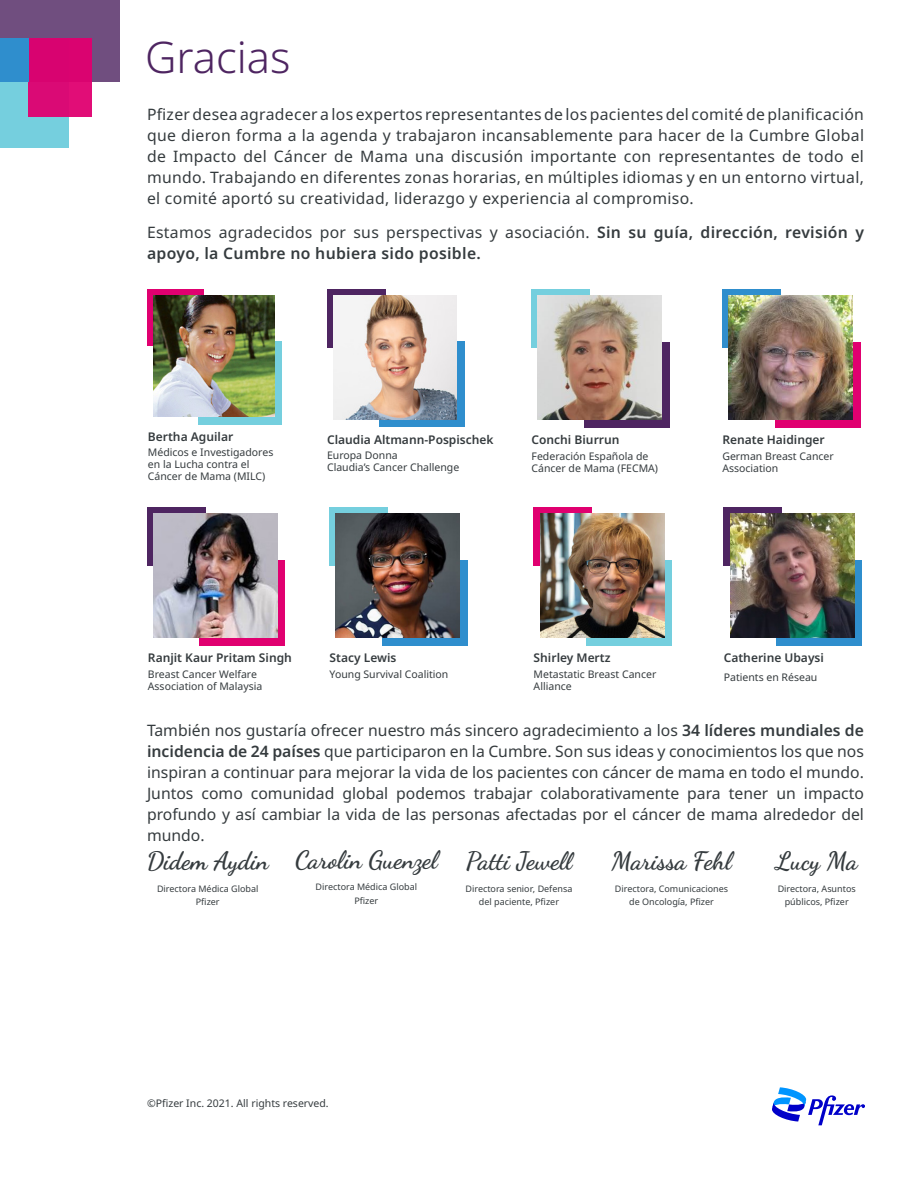
<style>
.page{position:relative;width:918px;height:1188px;background:#fff}
.page>*{position:absolute;margin:0;border:0;box-sizing:border-box;transform-origin:0 0}
.headline{font:300 43.5px "Noto Sans";color:#4e2561}
.body{font:25.05px "Dancing Script";color:#353b3e}
.body-2{font:15.75px/21px "Noto Sans";color:#353b3e;text-align:justify}
.body-3{font:600 15.75px/21px "Noto Sans";letter-spacing:.02em;color:#353b3e}
.subhead{font:600 12px "Noto Sans";color:#353b3e}
.subhead-2{font:10.5px/12px "Noto Sans";color:#353b3e}
.body-4{font:10.5px "Noto Sans";color:#353b3e}
.body-5{font:9px/13.5px "Noto Sans";color:#353b3e;text-align:center}
.s1{font-weight:400}
.s2{font-weight:600}
</style>
<div class="page">
<div style="left:0;top:39px;width:68px;height:109px;background:#75cfde"></div>
<div style="left:0;top:0;width:120px;height:81px;background:#704e7f"></div>
<div style="left:28px;top:39px;width:64px;height:78px;background:#e00070"></div>
<div style="left:0;top:39px;width:28px;height:43px;background:#2f8ecd"></div>
<div style="left:198px;top:341px;width:84px;height:84px;background:#75cfde"></div>
<div style="left:147px;top:289px;width:57px;height:57px;background:#e00070"></div>
<img style="left:153px;top:296px;width:121px;height:121px">
<div style="left:199px;top:560px;width:86px;height:86px;background:#e00070"></div>
<div style="left:147px;top:507px;width:58px;height:59px;background:#4e2561"></div>
<img style="left:153px;top:514px;width:124px;height:124px">
<div style="left:584px;top:342px;width:86px;height:86px;background:#4e2561"></div>
<svg style="left:532px;top:289px;width:58px;height:59px"></svg>
<img style="left:538px;top:296px;width:124px;height:124px">
<div style="left:586px;top:560px;width:86px;height:86px;background:#75cfde"></div>
<div style="left:534px;top:507px;width:58px;height:59px;background:#e00070"></div>
<img style="left:540px;top:514px;width:124px;height:124px">
<div style="left:379px;top:342px;width:86px;height:85px;background:#2f8ecd"></div>
<div style="left:327px;top:289px;width:58px;height:58px;background:#4e2561"></div>
<img style="left:333px;top:296px;width:124px;height:123px">
<div style="left:382px;top:560px;width:86px;height:86px;background:#2f8ecd"></div>
<svg style="left:330px;top:507px;width:58px;height:59px"></svg>
<img style="left:336px;top:514px;width:124px;height:124px">
<div style="left:775px;top:342px;width:86px;height:86px;background:#e00070"></div>
<svg style="left:722px;top:289px;width:59px;height:59px"></svg>
<img style="left:729px;top:296px;width:124px;height:124px">
<div style="left:776px;top:560px;width:86px;height:86px;background:#2f8ecd"></div>
<div style="left:724px;top:507px;width:58px;height:59px;background:#4e2561"></div>
<img style="left:730px;top:514px;width:124px;height:124px">
<svg style="left:773px;top:1087px;width:92px;height:38px"></svg>
<p class="headline" style="left:145px;top:26px;width:147px">Gracias</p>
<p class="body-2" style="left:147px;top:104px;width:719px">Pfizer desea agradecer a los expertos representantes de los pacientes del comité de planificación que dieron forma a la agenda y trabajaron incansablemente para hacer de la Cumbre Global de Impacto del Cáncer de Mama una discusión importante con representantes de todo el mundo. Trabajando en diferentes zonas horarias, en múltiples idiomas y en un entorno virtual, el comité aportó su creatividad, liderazgo y experiencia al compromiso.</p>
<p class="body-3" style="left:147px;top:222px;width:718px"><span class="s1">Estamos agradecidos por sus perspectivas y asociación.</span> Sin su guía, dirección, revisión y apoyo, la Cumbre no hubiera sido posible.</p>
<p class="subhead" style="left:148px;top:428px;width:87px">Bertha Aguilar</p>
<p class="subhead-2" style="left:148px;top:447px;width:127px">Médicos e Investigadores en la Lucha contra el<br>Cáncer de Mama (MILC)</p>
<p class="subhead" style="left:327px;top:431px;width:168px">Claudia Altmann-Pospischek</p>
<p class="subhead-2" style="left:327px;top:450px;width:134px">Europa Donna<br>Claudia’s Cancer Challenge</p>
<p class="subhead" style="left:532px;top:432px;width:90px">Conchi Biurrun</p>
<p class="subhead-2" style="left:532px;top:450px;width:128px">Federación Española de<br>Cáncer de Mama (FECMA)</p>
<p class="subhead" style="left:722px;top:432px;width:104px">Renate Haidinger</p>
<p class="subhead-2" style="left:722px;top:450px;width:113px">German Breast Cancer<br>Association</p>
<p class="subhead" style="left:148px;top:649px;width:146px">Ranjit Kaur Pritam Singh</p>
<p class="subhead-2" style="left:148px;top:668px;width:116px">Breast Cancer Welfare<br>Association of Malaysia</p>
<p class="subhead" style="left:330px;top:649px;width:68px">Stacy Lewis</p>
<p class="subhead-2" style="left:330px;top:668px;width:120px">Young Survival Coalition</p>
<p class="subhead" style="left:534px;top:649px;width:78px">Shirley Mertz</p>
<p class="subhead-2" style="left:534px;top:668px;width:124px">Metastatic Breast Cancer<br>Alliance</p>
<p class="subhead" style="left:724px;top:649px;width:102px">Catherine Ubaysi</p>
<p class="subhead-2" style="left:724px;top:671px;width:95px">Patients en Réseau</p>
<p class="body-2" style="left:147px;top:720px;width:719px">También nos gustaría ofrecer nuestro más sincero agradecimiento a los <span class="s2">34 líderes mundiales de incidencia de 24 países</span> que participaron en la Cumbre. Son sus ideas y conocimientos los que nos inspiran a continuar para mejorar la vida de los pacientes con cáncer de mama en todo el mundo.<br>Juntos como comunidad global podemos trabajar colaborativamente para tener un impacto profundo y así cambiar la vida de las personas afectadas por el cáncer de mama alrededor del mundo.</p>
<p class="body" style="left:147px;top:842px;width:123px">Didem Aydin</p>
<p class="body-5" style="left:157px;top:882px;width:103px">Directora Médica Global<br>Pfizer</p>
<p class="body" style="left:295px;top:840px;width:144px">Carolin Guenzel</p>
<p class="body-5" style="left:316px;top:880px;width:103px">Directora Médica Global<br>Pfizer</p>
<p class="body" style="left:466px;top:842px;width:110px">Patti Jewell</p>
<p class="body-5" style="left:466px;top:882px;width:108px">Directora senior, Defensa del paciente, Pfizer</p>
<p class="body" style="left:612px;top:842px;width:121px">Marissa Fehl</p>
<p class="body-5" style="left:615px;top:882px;width:115px">Directora, Comunicaciones</p>
<p class="body-5" style="left:629px;top:895px;width:86px">de Oncología, Pfizer</p>
<p class="body" style="left:776px;top:842px;width:83px">Lucy Ma</p>
<p class="body-5" style="left:778px;top:882px;width:80px">Directora, Asuntos</p>
<p class="body-5" style="left:785px;top:895px;width:65px">públicos, Pfizer</p>
<p class="body-4" style="left:147px;top:1096px;width:183px">©Pfizer Inc. 2021. All rights reserved.</p>
</div>
